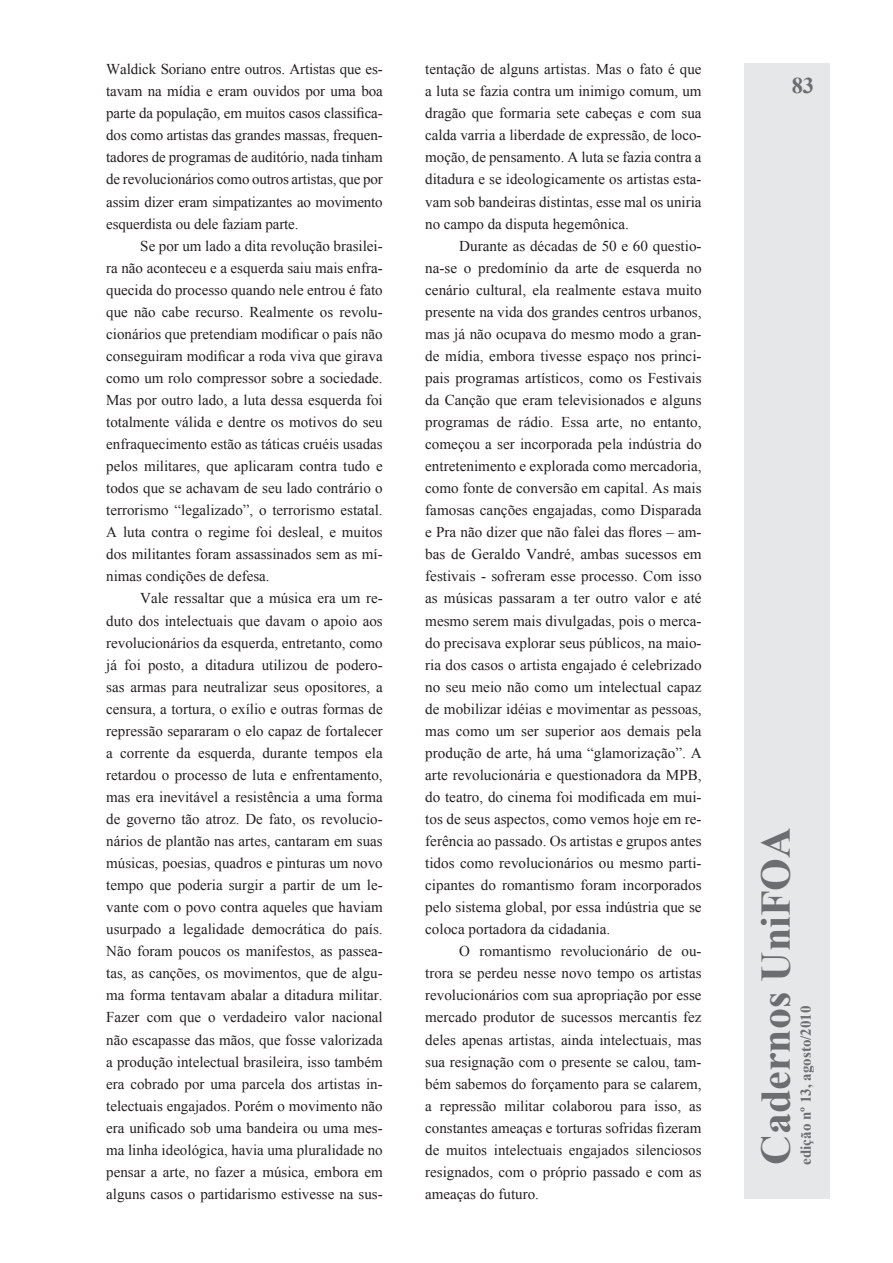
<style>
.page{position:relative;width:893px;height:1263px;background:#fff}
.page>*{position:absolute;margin:0;border:0;box-sizing:border-box;transform-origin:0 0}
.t1{font:700 42px "Times New Roman";color:#6c6d70}
.t2{font:700 22.5px "Times New Roman";color:#6c6d70}
.t3{font:15px/22px "Times New Roman";color:#231f20;text-align:justify}
.t4{font:700 15px "Times New Roman";color:#6c6d70}
</style>
<div class="page">
<div style="left:744px;top:64px;width:85px;height:1135px;background:#e6e7e9"></div>
<p class="t3" style="left:106px;top:58px;width:278px">Waldick Soriano entre outros. Artistas que es&shy;tavam na mídia e eram ouvidos por uma boa parte da população, em muitos casos classifica&shy;dos como artistas das grandes massas, frequen&shy;tadores de programas de auditório, nada tinham de revolucionários como outros artistas, que por assim dizer eram simpatizantes ao movimento esquerdista ou dele faziam parte.</p>
<p class="t3" style="left:106px;top:234px;width:278px;text-indent:34px">Se por um lado a dita revolução brasilei&shy;ra não aconteceu e a esquerda saiu mais enfra&shy;quecida do processo quando nele entrou é fato que não cabe recurso. Realmente os revolu&shy;cionários que pretendiam modificar o país não conseguiram modificar a roda viva que girava como um rolo compressor sobre a sociedade.<br>Mas por outro lado, a luta dessa esquerda foi totalmente válida e dentre os motivos do seu enfraquecimento estão as táticas cruéis usadas pelos militares, que aplicaram contra tudo e todos que se achavam de seu lado contrário o terrorismo “legalizado”, o terrorismo estatal.<br>A luta contra o regime foi desleal, e muitos dos militantes foram assassinados sem as mí&shy;nimas condições de defesa.</p>
<p class="t3" style="left:106px;top:587px;width:278px;text-indent:34px">Vale ressaltar que a música era um re&shy;duto dos intelectuais que davam o apoio aos revolucionários da esquerda, entretanto, como já foi posto, a ditadura utilizou de podero&shy;sas armas para neutralizar seus opositores, a censura, a tortura, o exílio e outras formas de repressão separaram o elo capaz de fortalecer a corrente da esquerda, durante tempos ela retardou o processo de luta e enfrentamento, mas era inevitável a resistência a uma forma de governo tão atroz. De fato, os revolucio&shy;nários de plantão nas artes, cantaram em suas músicas, poesias, quadros e pinturas um novo tempo que poderia surgir a partir de um le&shy;vante com o povo contra aqueles que haviam usurpado a legalidade democrática do país.<br>Não foram poucos os manifestos, as passea&shy;tas, as canções, os movimentos, que de algu&shy;ma forma tentavam abalar a ditadura militar.<br>Fazer com que o verdadeiro valor nacional não escapasse das mãos, que fosse valorizada a produção intelectual brasileira, isso também era cobrado por uma parcela dos artistas in&shy;telectuais engajados. Porém o movimento não era unificado sob uma bandeira ou uma mes&shy;ma linha ideológica, havia uma pluralidade no pensar a arte, no fazer a música, embora em alguns casos o partidarismo estivesse na sus-</p>
<p class="t3" style="left:425px;top:58px;width:278px">tentação de alguns artistas. Mas o fato é que a luta se fazia contra um inimigo comum, um dragão que formaria sete cabeças e com sua calda varria a liberdade de expressão, de loco&shy;moção, de pensamento. A luta se fazia contra a ditadura e se ideologicamente os artistas esta&shy;vam sob bandeiras distintas, esse mal os uniria no campo da disputa hegemônica.</p>
<p class="t3" style="left:425px;top:234px;width:278px;text-indent:34px">Durante as décadas de 50 e 60 questio&shy;na-se o predomínio da arte de esquerda no cenário cultural, ela realmente estava muito presente na vida dos grandes centros urbanos, mas já não ocupava do mesmo modo a gran&shy;de mídia, embora tivesse espaço nos princi&shy;pais programas artísticos, como os Festivais da Canção que eram televisionados e alguns programas de rádio. Essa arte, no entanto, começou a ser incorporada pela indústria do entretenimento e explorada como mercadoria, como fonte de conversão em capital. As mais famosas canções engajadas, como Disparada e Pra não dizer que não falei das flores – am&shy;bas de Geraldo Vandré, ambas sucessos em festivais - sofreram esse processo. Com isso as músicas passaram a ter outro valor e até mesmo serem mais divulgadas, pois o merca&shy;do precisava explorar seus públicos, na maio&shy;ria dos casos o artista engajado é celebrizado no seu meio não como um intelectual capaz de mobilizar idéias e movimentar as pessoas, mas como um ser superior aos demais pela produção de arte, há uma “glamorização”. A arte revolucionária e questionadora da MPB, do teatro, do cinema foi modificada em mui&shy;tos de seus aspectos, como vemos hoje em re&shy;ferência ao passado. Os artistas e grupos antes tidos como revolucionários ou mesmo parti&shy;cipantes do romantismo foram incorporados pelo sistema global, por essa indústria que se coloca portadora da cidadania.</p>
<p class="t3" style="left:425px;top:940px;width:278px;text-indent:34px">O romantismo revolucionário de ou&shy;trora se perdeu nesse novo tempo os artistas revolucionários com sua apropriação por esse mercado produtor de sucessos mercantis fez deles apenas artistas, ainda intelectuais, mas sua resignação com o presente se calou, tam&shy;bém sabemos do forçamento para se calarem, a repressão militar colaborou para isso, as constantes ameaças e torturas sofridas fizeram de muitos intelectuais engajados silenciosos resignados, com o próprio passado e com as ameaças do futuro.</p>
<h2 class="t2" style="left:792px;top:70px;width:24px">83</h2>
<h1 class="t1" style="left:747px;top:1165px;width:339px;rotate:-90deg">Cadernos UniFOA</h1>
<p class="t4" style="left:795px;top:1165px;width:161px;rotate:-90deg">edição nº 13, agosto/2010</p>
</div>
